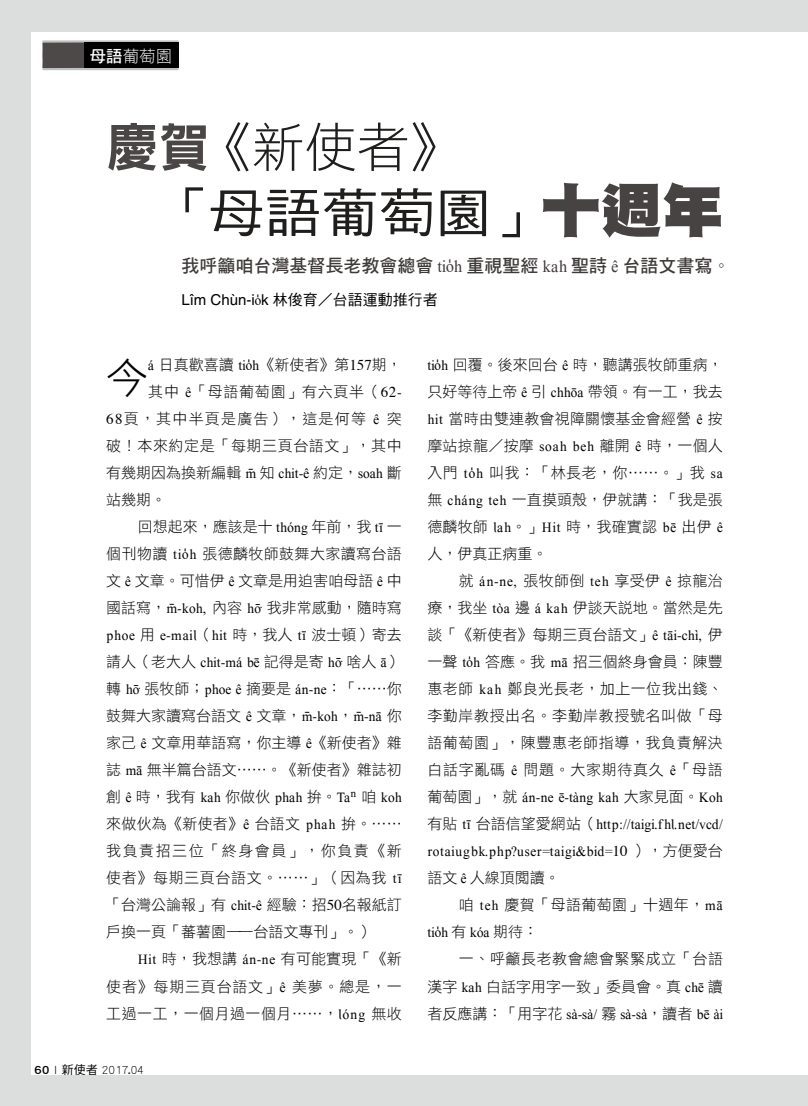
<style>
.page{position:relative;width:808px;height:1106px;background:#fff}
.page>*{position:absolute;margin:0;border:0;box-sizing:border-box;transform-origin:0 0}
.t1{font:52.5px "DF Hei Std W5";color:#1f1e1d;scale:1.08 1}
.t2{font:52.5px "DF Hei Std W3";color:#1f1e1d}
.t3{font:42px "DF Hei Std W3";color:#000}
.t4{font:18px "DF Hei Std W7";color:#3e3a39}
.t5{font:16.5px "DF Hei Std W3";color:#fff}
.t6{font:15px/27px "DF Hei Std W3";letter-spacing:.015em;color:#000;text-align:justify}
.t7{font:15px/27px "Taiwanese Serif";letter-spacing:.01em;color:#000;text-align:justify}
.t8{font:15px/27px "DF Hei Std W3";letter-spacing:.04em;color:#000;text-align:right}
.t9{font:15px "Taiwanese Serif";letter-spacing:.035em;color:#000}
.t10{font:15px "DF Hei Std W5";color:#000}
.t11{font:15px "DF Hei Std W3";letter-spacing:.08em;color:#000}
.t12{font:15px "DF Hei Std W3";letter-spacing:.05em;color:#000}
.t13{font:12px "DF Hei Std W3";color:#000;scale:1.2 1}
.s1{font-family:"DF Hei Std W7"}
.s2{font-family:"DF Hei Std W9";color:#494645}
.s3{font-family:"DF Hei Std W12";font-size:58.5px;color:#474343}
.s4{font-family:"Taiwanese Serif"}
.s5{font-family:"DF Hei Std W3"}
.s6{font-family:"Helvetica"}
.s7{font-family:"Times"}
.s8{font-family:"DF Hei Std W5"}
</style>
<div class="page">
<div style="left:0;top:0;width:807px;height:1106px;background:#dcdddd"></div>
<div style="left:32px;top:32px;width:776px;height:1042px;background:#fff"></div>
<svg style="left:43px;top:40px;width:136px;height:3px"></svg>
<div style="left:43px;top:65px;width:136px;height:5px;background:#bfc0c0"></div>
<div style="left:84px;top:43px;width:95px;height:25px;background:#000"></div>
<div style="left:43px;top:43px;width:41px;height:25px;background:#4c4948"></div>
<p class="t5" style="left:90px;top:47px;width:84px"><span class="s1">母語</span>葡萄園</p>
<h1 class="t2" style="left:106px;top:118px;width:357px"><span class="s2">慶賀</span>《新使者》</h1>
<h1 class="t1" style="left:157px;top:184px;width:525px">「母語葡萄園」<span class="s3">十週年</span></h1>
<p class="t4" style="left:181px;top:255px;width:550px">我呼籲咱台灣基督長老教會總會 <span class="s4">tiõh</span> 重視聖經 <span class="s4">kah</span> 聖詩 <span class="s4">ê</span> 台語文書寫<span class="s5">。</span></p>
<p class="t10" style="left:181px;top:292px;width:258px"><span class="s6">Lîm Chùn-i</span><span class="s4">õ</span><span class="s6">k</span> 林俊育／台語運動推行者</p>
<h2 class="t3" style="left:106px;top:355px;width:43px">今</h2>
<p class="t6" style="left:148px;top:351px;width:255px"><span class="s4">á</span> 日真歡喜讀 <span class="s4">tiõh</span>《新使者》第<span class="s7">157</span>期，</p>
<p class="t12" style="left:148px;top:384px;width:255px">其中 <span class="s4">ê</span>「母語葡萄園」有六頁半（<span class="s7">62</span><span class="s4">-</span></p>
<p class="t11" style="left:106px;top:411px;width:297px"><span class="s7">68</span>頁，其中半頁是廣告），這是何等 <span class="s4">ê</span> 突</p>
<p class="t8" style="left:106px;top:432px;width:297px">破！本來約定是「每期三頁台語文」，其中</p>
<p class="t6" style="left:106px;top:459px;width:297px">有幾期因為換新編輯 <span class="s4">˜</span> 知 <span class="s4">chit-ê</span> 約定，<span class="s4">soah</span> 斷</p>
<p class="t6" style="left:106px;top:486px;width:61px">站幾期。</p>
<p class="t6" style="left:138px;top:513px;width:265px">回想起來，應該是十 <span class="s4">thóng</span> 年前，我 <span class="s4">tī</span> 一</p>
<p class="t6" style="left:106px;top:540px;width:297px">個刊物讀 <span class="s4">tiõh</span> 張德麟牧師鼓舞大家讀寫台語</p>
<p class="t6" style="left:106px;top:567px;width:297px">文 <span class="s4">ê</span> 文章。可惜伊 <span class="s4">ê</span> 文章是用迫害咱母語 <span class="s4">ê</span> 中</p>
<p class="t6" style="left:106px;top:594px;width:297px">國話寫，<span class="s4">˜-koh,</span> 內容 <span class="s4">h³</span> 我非常感動，隨時寫</p>
<p class="t9" style="left:106px;top:626px;width:297px">phoe <span class="s5">用</span> e-mail<span class="s5">（</span>hit <span class="s5">時，我人</span> tī <span class="s5">波士頓）寄去</span></p>
<p class="t6" style="left:106px;top:648px;width:297px">請人（老大人 <span class="s4">chit-má bë</span> 記得是寄 <span class="s4">h³</span> 啥人 <span class="s4">ä</span>）轉 <span class="s4">h³</span> 張牧師；<span class="s4">phoe ê</span> 摘要是 <span class="s4">án-ne</span>：「……你鼓舞大家讀寫台語文 <span class="s4">ê</span> 文章，<span class="s4">˜-koh</span>，<span class="s4">˜-nä</span> 你家己 <span class="s4">ê</span> 文章用華語寫，你主導 <span class="s4">ê</span>《新使者》雜誌 <span class="s4">mä</span> 無半篇台語文……。《新使者》雜誌初</p>
<p class="t7" style="left:106px;top:783px;width:297px"><span class="s5">創</span> ê <span class="s5">時，我有</span> kah <span class="s5">你做伙</span> phah <span class="s5">拚。</span>Ta<sup>n</sup> <span class="s5">咱</span> koh</p>
<p class="t6" style="left:106px;top:810px;width:297px">來做伙為《新使者》<span class="s4">ê</span> 台語文 <span class="s4">phah</span> 拚。……我負責招三位「終身會員」，你負責《新使者》每期三頁台語文。……」（因為我 <span class="s4">tī</span>「台灣公論報」有 <span class="s4">chit-ê</span> 經驗：招<span class="s7">50</span>名報紙訂戶換一頁「蕃薯園——台語文專刊」。）</p>
<p class="t6" style="left:106px;top:945px;width:297px;text-indent:32px"><span class="s4">Hit</span> 時，我想講 <span class="s4">án-ne</span> 有可能實現「《新使者》每期三頁台語文」<span class="s4">ê</span> 美夢。總是，一工過一工，一個月過一個月……，<span class="s4">lóng</span> 無收</p>
<p class="t13" style="left:34px;top:1063px;width:93px"><span class="s1">60</span> | <span class="s8">新使者</span> 2017.04</p>
<p class="t6" style="left:427px;top:351px;width:297px"><span class="s4">tiõh</span> 回覆。後來回台 <span class="s4">ê</span> 時，聽講張牧師重病，只好等待上帝 <span class="s4">ê</span> 引 <span class="s4">chhöa</span> 帶領。有一工，我去<span class="s4">hit</span> 當時由雙連教會視障關懷基金會經營 <span class="s4">ê</span> 按摩站掠龍／按摩 <span class="s4">soah beh</span> 離開 <span class="s4">ê</span> 時，一個人入門 <span class="s4">tõh</span> 叫我：「林長老，你……。」我 <span class="s4">sa</span>無 <span class="s4">cháng teh</span> 一直摸頭殼，伊就講：「我是張德麟牧師 <span class="s4">lah</span>。」<span class="s4">Hit</span> 時，我確實認 <span class="s4">bë</span> 出伊 <span class="s4">ê</span>人，伊真正病重。</p>
<p class="t6" style="left:427px;top:567px;width:297px;text-indent:32px">就 <span class="s4">án-ne,</span> 張牧師倒 <span class="s4">teh</span> 享受伊 <span class="s4">ê</span> 掠龍治療，我坐 <span class="s4">tòa</span> 邊 <span class="s4">á kah</span> 伊談天說地。當然是先談「《新使者》每期三頁台語文」<span class="s4">ê täi-chì,</span> 伊一聲 <span class="s4">tõh</span> 答應。我 <span class="s4">mä</span> 招三個終身會員：陳豐惠老師 <span class="s4">kah</span> 鄭良光長老，加上一位我出錢、李勤岸教授出名。李勤岸教授號名叫做「母語葡萄園」，陳豐惠老師指導，我負責解決白話字亂碼 <span class="s4">ê</span> 問題。大家期待真久 <span class="s4">ê</span>「母語</p>
<p class="t7" style="left:427px;top:783px;width:297px"><span class="s5">葡萄園」，就</span> án-ne ë-tàng kah <span class="s5">大家見面。</span>Koh<span class="s5">有貼</span> tī <span class="s5">台語信望愛網站（</span>http://taigi.fhl.net/vcd/ rotaiugbk.php?user=taigi&amp;bid=<span class="s7">10</span> <span class="s5">），方便愛台</span></p>
<p class="t6" style="left:459px;top:864px;width:266px;text-indent:-32px">語文 <span class="s4">ê</span> 人線頂閱讀。<br>咱 <span class="s4">teh</span> 慶賀「母語葡萄園」十週年，<span class="s4">mä</span></p>
<p class="t7" style="left:427px;top:918px;width:112px">tiõh <span class="s5">有</span> kóa <span class="s5">期待：</span></p>
<p class="t8" style="left:427px;top:945px;width:297px">一、呼籲長老教會總會緊緊成立「台語<br>漢字 <span class="s4">kah</span> 白話字用字一致」委員會。真 <span class="s4">chë</span> 讀</p>
<p class="t7" style="left:427px;top:999px;width:297px"><span class="s5">者反應講：「用字花</span> sà-sà/ <span class="s5">霧</span> sà-sà<span class="s5">，讀者</span> bë ài</p>
</div>
